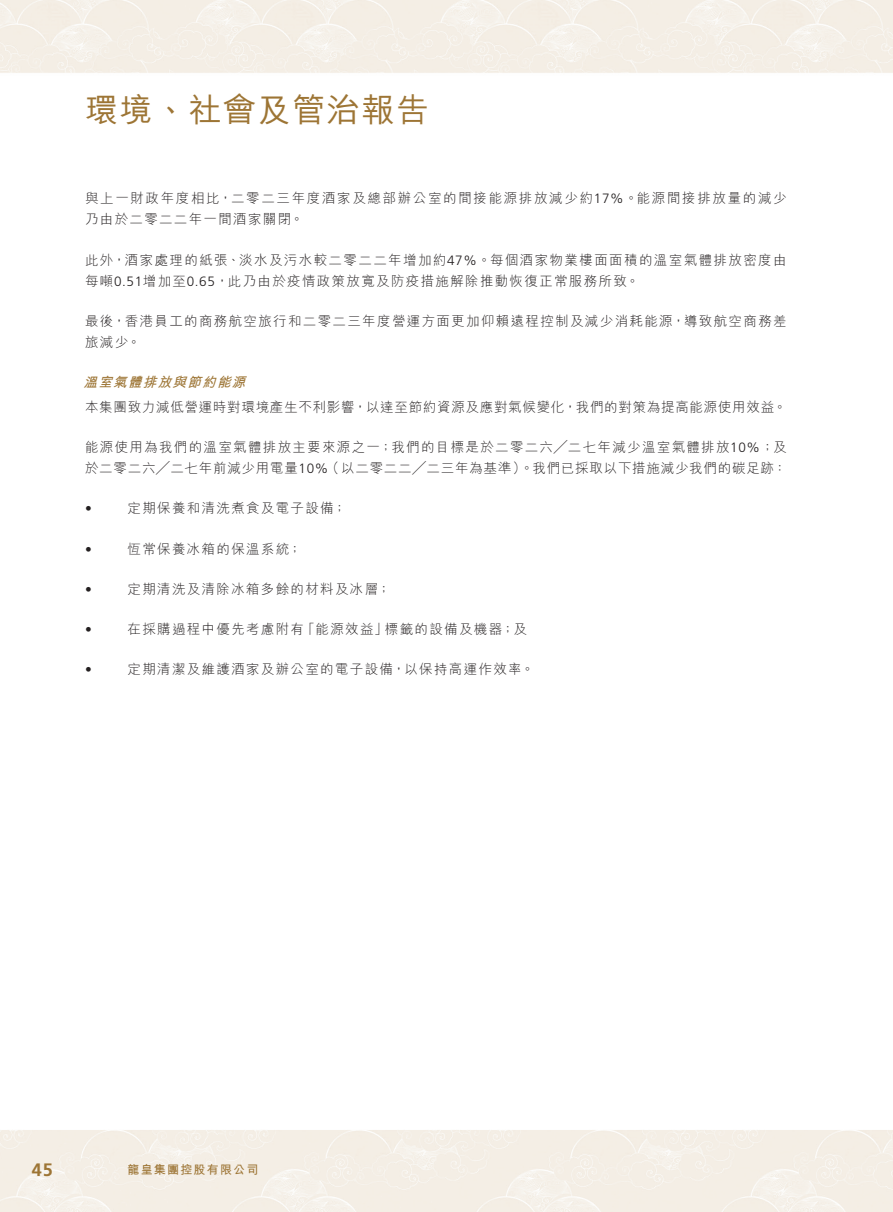
<style>
.page{position:relative;width:893px;height:1212px;background:#fff}
.page>*{position:absolute;margin:0;border:0;box-sizing:border-box;transform-origin:0 0}
.t1{font:500 33px "M Hei HK";letter-spacing:.045em;color:#9d7535}
.t2{font:700 18px "Frutiger LT Std";color:#9d7535}
.t3{font:300 13.5px/21px "M Hei HK";letter-spacing:.1em;color:#231f20}
.t4{font:300 13.5px "M Hei HK";letter-spacing:.055em;color:#231f20}
.t5{font:300 13.5px/21px "M Hei HK";letter-spacing:.12em;color:#231f20}
.t6{font:italic 700 13.5px "M Hei HK";color:#9d7535}
.t7{font:300 13.5px "Frutiger LT Std";color:#231f20}
.t8{font:700 12px "M Hei HK";letter-spacing:.1em;color:#9d7535}
.s1{font-family:"Frutiger LT Std"}
</style>
<div class="page">
<img style="left:0;top:0;width:893px;height:1212px">
<h1 class="t1" style="left:85px;top:86px;width:345px">環境、社會及管治報告</h1>
<p class="t5" style="left:85px;top:188px;width:703px">與上一財政年度相比，二零二三年度酒家及總部辦公室的間接能源排放減少約<span class="s1">17%</span>。能源間接排放量的減少乃由於二零二二年一間酒家關閉。</p>
<p class="t3" style="left:85px;top:249px;width:703px">此外，酒家處理的紙張、淡水及污水較二零二二年增加約<span class="s1">47%</span>。每個酒家物業樓面面積的溫室氣體排放密度由每噸<span class="s1">0.51</span>增加至<span class="s1">0.65</span>，此乃由於疫情政策放寬及防疫措施解除推動恢復正常服務所致。</p>
<p class="t3" style="left:85px;top:310px;width:703px">最後，香港員工的商務航空旅行和二零二三年度營運方面更加仰賴遠程控制及減少消耗能源，導致航空商務差旅減少。</p>
<p class="t6" style="left:84px;top:372px;width:168px">溫室氣體排放與節約能源</p>
<p class="t4" style="left:85px;top:400px;width:703px">本集團致力減低營運時對環境產生不利影響，以達至節約資源及應對氣候變化，我們的對策為提高能源使用效益。</p>
<p class="t3" style="left:85px;top:437px;width:703px;text-align:right">能源使用為我們的溫室氣體排放主要來源之一；我們的目標是於二零二六╱二七年減少溫室氣體排放<span class="s1">10%</span>；及（以二零二二╱二三年為基準）。我們已採取以下措施減少我們的碳足跡：</p>
<p class="t4" style="left:85px;top:461px;width:245px">於二零二六╱二七年前減少用電量<span class="s1">10%</span></p>
<p class="t3" style="left:128px;top:498px;width:220px">定期保養和清洗煮食及電子設備;</p>
<p class="t7" style="left:85px;top:501px;width:8px">•</p>
<p class="t7" style="left:85px;top:541px;width:8px">•</p>
<p class="t3" style="left:128px;top:538px;width:176px">恆常保養冰箱的保溫系統;</p>
<p class="t7" style="left:85px;top:581px;width:8px">•</p>
<p class="t3" style="left:128px;top:578px;width:265px">定期清洗及清除冰箱多餘的材料及冰層;</p>
<p class="t7" style="left:85px;top:621px;width:8px">•</p>
<p class="t3" style="left:128px;top:618px;width:178px">在採購過程中優先考慮附有</p>
<p class="t3" style="left:301px;top:618px;width:88px">「能源效益」</p>
<p class="t3" style="left:385px;top:618px;width:144px">標籤的設備及機器；及</p>
<p class="t7" style="left:85px;top:662px;width:8px">•</p>
<p class="t3" style="left:128px;top:658px;width:408px">定期清潔及維護酒家及辦公室的電子設備，以保持高運作效率。</p>
<h2 class="t2" style="left:32px;top:1159px;width:23px">45</h2>
<p class="t8" style="left:128px;top:1161px;width:132px">龍皇集團控股有限公司</p>
</div>
